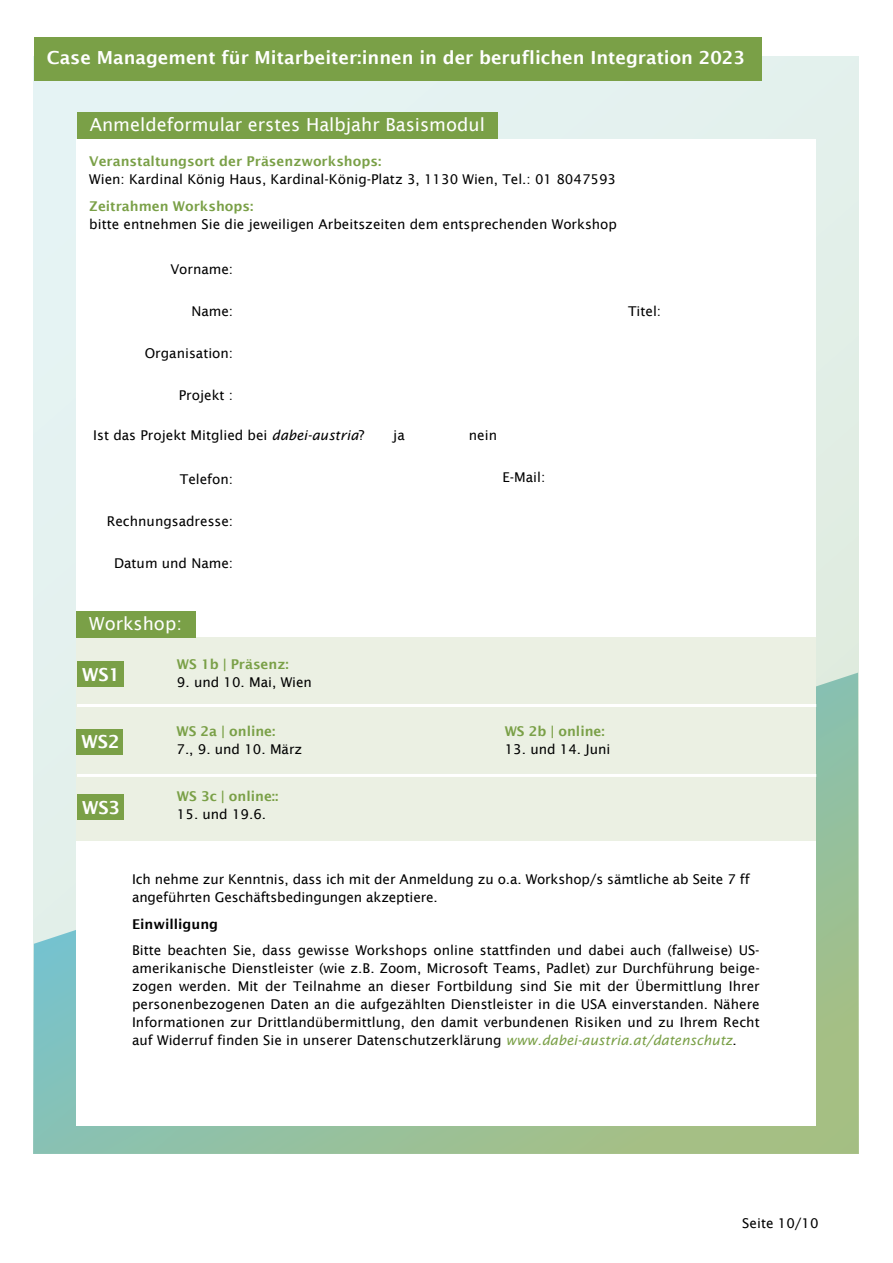
<style>
.page{position:relative;width:893px;height:1263px;background:#fff}
.page>*{position:absolute;margin:0;border:0;box-sizing:border-box;transform-origin:0 0}
.Ü_gross{font:600 18px "Lucida Sans";color:#fff}
.Ü{font:18px "Lucida Sans";color:#fff}
.green_WS{font:600 18px "Lucida Sans";color:#fff}
.main{font:13.5px/18px "Lucida Sans";color:#000}
.t1{font:600 13.5px "Lucida Sans";color:#7aa047}
.main-2{font:600 13.5px "Lucida Sans";color:#000}
.s1{font-weight:600;color:#7aa047}
.s2{font-style:italic}
.s3{font-style:italic;color:#7aa047}
</style>
<div class="page">
<div style="left:34px;top:57px;width:825px;height:1097px;background:linear-gradient(to right,#e6f4f6,#e3f0ec)"></div>
<svg style="left:33px;top:673px;width:826px;height:481px;background:#a5caad"></svg>
<div style="left:77px;top:139px;width:739px;height:986px;background:#fff"></div>
<div style="left:77px;top:112px;width:421px;height:26px;background:#7aa047"></div>
<div style="left:34px;top:38px;width:727px;height:43px;background:#7aa047"></div>
<div style="left:77px;top:638px;width:739px;height:203px;background:#ebf0e3"></div>
<hr style="left:77px;top:704px;width:739px;height:3px;background:#fff">
<div style="left:77px;top:611px;width:119px;height:26px;background:#7aa047"></div>
<div style="left:77px;top:661px;width:47px;height:26px;background:#7aa047"></div>
<div style="left:77px;top:794px;width:47px;height:26px;background:#7aa047"></div>
<div style="left:77px;top:729px;width:46px;height:25px;background:#7aa047"></div>
<hr style="left:77px;top:774px;width:739px;height:3px;background:#fff">
<p class="Ü_gross" style="left:47px;top:48px;width:699px">Case Management für Mitarbeiter:innen in der beruflichen Integration 2023</p>
<p class="Ü" style="left:90px;top:114px;width:397px">Anmeldeformular erstes Halbjahr Basismodul</p>
<p class="main" style="left:89px;top:152px;width:528px"><span class="s1">Veranstaltungsort der Präsenzworkshops:<br></span>Wien: Kardinal König Haus, Kardinal-König-Platz 3, 1130 Wien, Tel.: 01 8047593</p>
<p class="main" style="left:89px;top:197px;width:529px"><span class="s1">Zeitrahmen Workshops:<br></span>bitte entnehmen Sie die jeweiligen Arbeitszeiten dem entsprechenden Workshop</p>
<p class="main" style="left:170px;top:260px;width:64px">Vorname:</p>
<p class="main" style="left:191px;top:302px;width:43px">Name:</p>
<p class="main" style="left:145px;top:344px;width:90px">Organisation:</p>
<p class="main" style="left:179px;top:386px;width:56px">Projekt :</p>
<p class="main" style="left:93px;top:426px;width:273px">Ist das Projekt Mitglied bei <span class="s2">dabei-austria</span>?</p>
<p class="main" style="left:393px;top:426px;width:13px">ja</p>
<p class="main" style="left:469px;top:426px;width:30px">nein</p>
<p class="main" style="left:180px;top:470px;width:55px">Telefon:</p>
<p class="main" style="left:107px;top:512px;width:128px">Rechnungsadresse:</p>
<p class="main" style="left:114px;top:554px;width:121px">Datum und Name:</p>
<p class="main" style="left:502px;top:468px;width:44px">E-Mail:</p>
<p class="main" style="left:628px;top:302px;width:35px">Titel:</p>
<p class="Ü" style="left:89px;top:613px;width:94px">Workshop:</p>
<p class="green_WS" style="left:82px;top:664px;width:40px">WS1</p>
<p class="t1" style="left:177px;top:656px;width:113px">WS 1b | Präsenz:</p>
<p class="main" style="left:177px;top:673px;width:137px">9. und 10. Mai, Wien</p>
<p class="green_WS" style="left:82px;top:732px;width:40px">WS2</p>
<p class="green_WS" style="left:82px;top:797px;width:40px">WS3</p>
<p class="t1" style="left:176px;top:723px;width:101px">WS 2a | online:</p>
<p class="main" style="left:176px;top:740px;width:127px">7., 9. und 10. März</p>
<p class="t1" style="left:177px;top:789px;width:103px">WS 3c | online::</p>
<p class="main" style="left:177px;top:805px;width:91px">15. und 19.6.</p>
<p class="t1" style="left:505px;top:723px;width:102px">WS 2b | online:</p>
<p class="main" style="left:505px;top:740px;width:107px">13. und 14. Juni</p>
<p class="main" style="left:132px;top:870px;width:619px">Ich nehme zur Kenntnis, dass ich mit der Anmeldung zu o.a. Workshop/s sämtliche ab Seite 7 ff angeführten Geschäftsbedingungen akzeptiere.</p>
<p class="main-2" style="left:132px;top:916px;width:88px">Einwilligung</p>
<p class="main" style="left:132px;top:941px;width:629px;text-align:justify">Bitte beachten Sie, dass gewisse Workshops online stattfinden und dabei auch (fallweise) US&shy;amerikanische Dienstleister (wie z.B. Zoom, Microsoft Teams, Padlet) zur Durchführung beige&shy;zogen werden. Mit der Teilnahme an dieser Fortbildung sind Sie mit der Übermittlung Ihrer personenbezogenen Daten an die aufgezählten Dienstleister in die USA einverstanden. Nähere Informationen zur Drittlandübermittlung, den damit verbundenen Risiken und zu Ihrem Recht auf Widerruf finden Sie in unserer Datenschutzerklärung <span class="s3">www.dabei-austria.at/datenschutz</span>.</p>
<p class="main" style="left:742px;top:1214px;width:78px">Seite 10/10</p>
</div>
